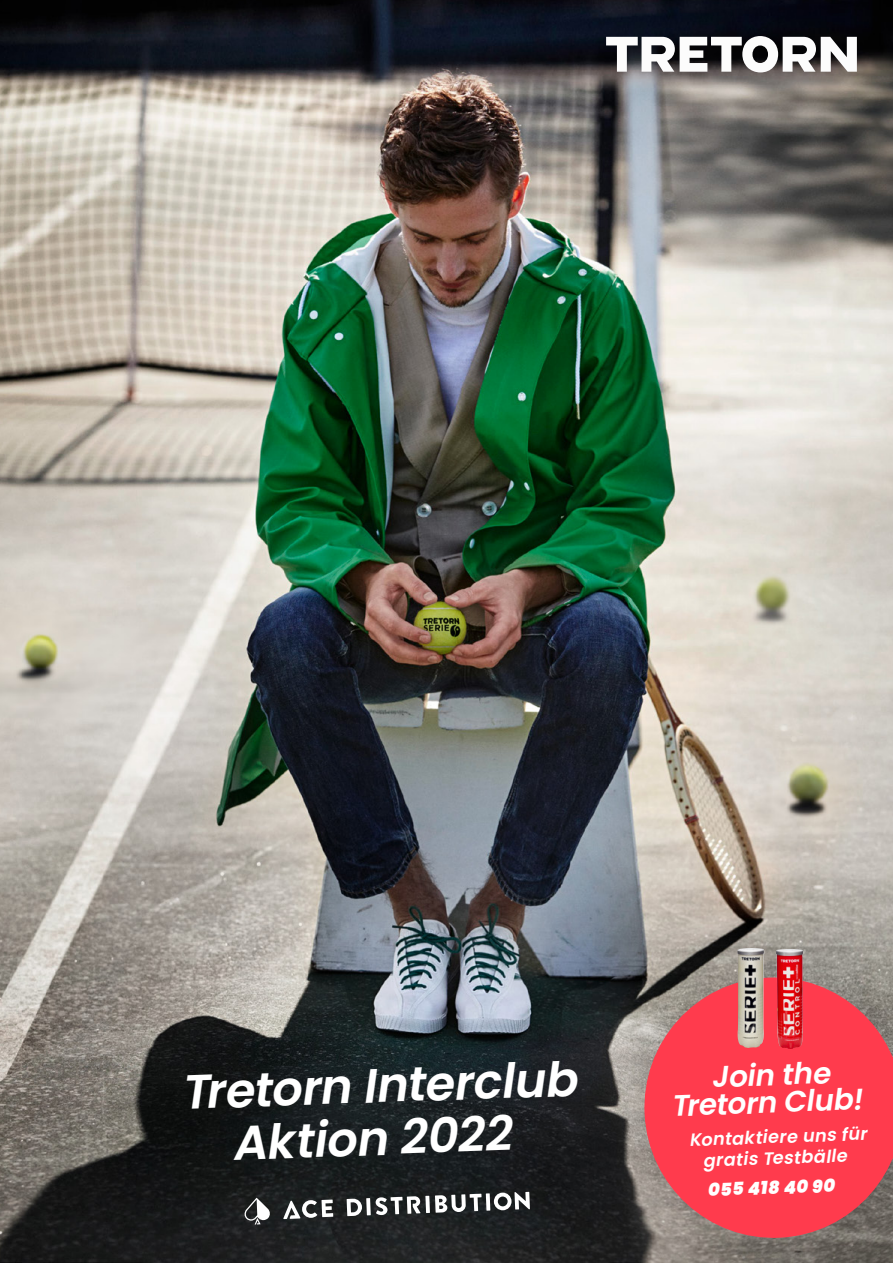
<style>
.page{position:relative;width:893px;height:1263px;background:#fff}
.page>*{position:absolute;margin:0;border:0;box-sizing:border-box;transform-origin:0 0}
.t1{font:italic 600 48px/52.5px "Poppins";color:#fff;text-align:center}
.t2{font:italic 600 29.55px/27.6px "Poppins";color:#fff;text-align:center}
.t3{font:italic 600 17.7px/21.3px "Poppins";color:#fff;text-align:center}
.t4{font:italic 900 17.7px "Poppins";color:#fff}
</style>
<div class="page">
<img style="left:0;top:0;width:893px;height:1263px">
<svg style="left:244px;top:1198px;width:27px;height:26px"></svg>
<svg style="left:347px;top:1192px;width:183px;height:24px"></svg>
<svg style="left:283px;top:1199px;width:50px;height:20px"></svg>
<svg style="left:606px;top:36px;width:251px;height:36px"></svg>
<svg style="left:641px;top:974px;width:252px;height:267px;background:#e34c58"></svg>
<img style="left:737px;top:948px;width:27px;height:100px">
<img style="left:776px;top:949px;width:27px;height:100px">
<h1 class="t1" style="left:180px;top:1066px;width:397px;rotate:-2deg">Tretorn Interclub<br>Aktion 2022</h1>
<h2 class="t2" style="left:669px;top:1064px;width:193px;rotate:-2deg">Join the<br>Tretorn Club!</h2>
<p class="t3" style="left:689px;top:1129px;width:179px;rotate:-2deg">Kontaktiere uns für gratis Testbälle</p>
<p class="t4" style="left:707px;top:1180px;width:129px;rotate:-2deg">055 418 40 90</p>
</div>
